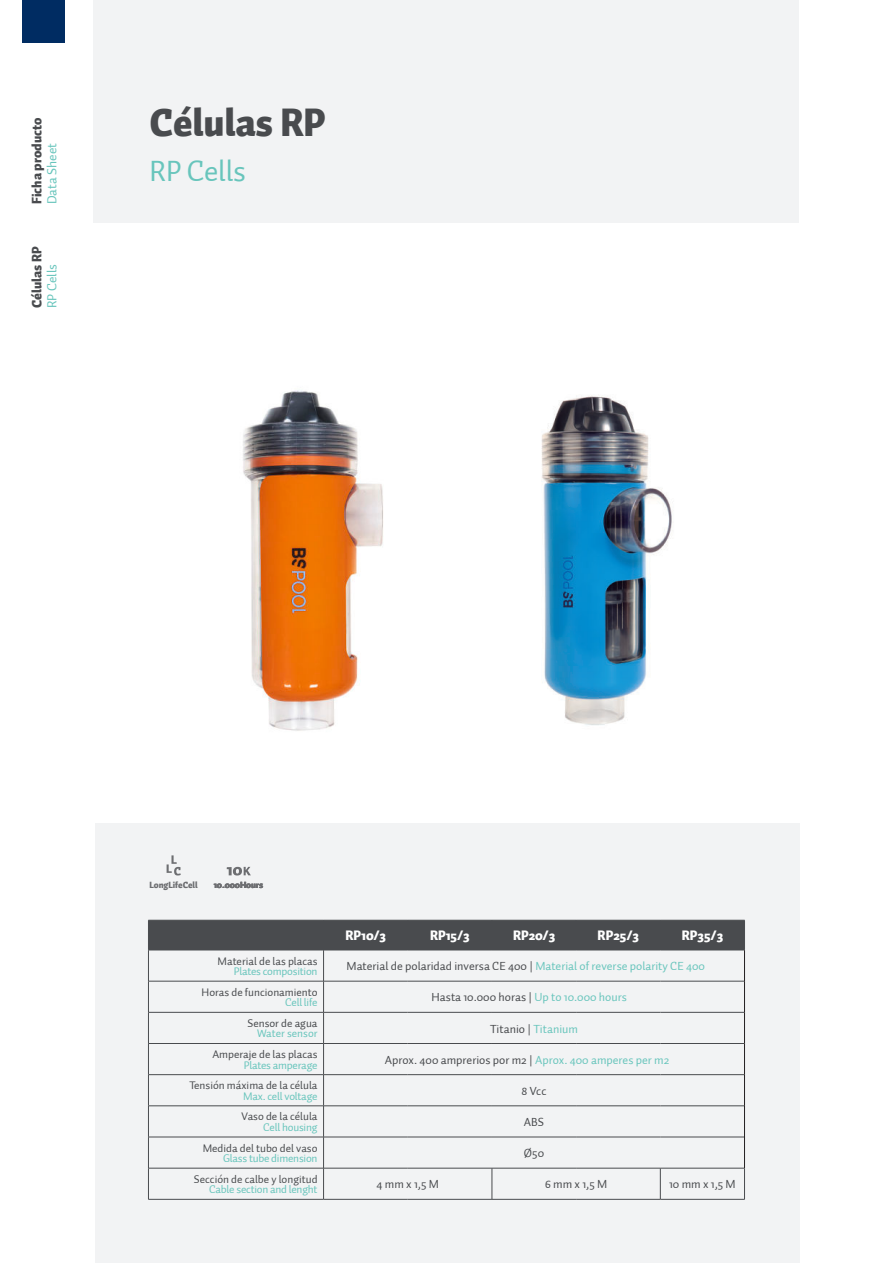
<style>
.page{position:relative;width:893px;height:1263px;background:#fff}
.page>*{position:absolute;margin:0;border:0;box-sizing:border-box;transform-origin:0 0}
.t1{font:900 39px "Auto 1";letter-spacing:-.01em;color:#494b4e}
.t2{font:30px "Auto 1";letter-spacing:-.01em;color:#68c5bc}
.t3{font:900 13.5px "Auto 1";color:#fff}
.t4{font:900 13.5px "Auto 1";color:#494b4e}
.t5{font:13.5px "Auto 1";color:#68c5bc}
.t6{font:12px "Auto 1";color:#494b4e}
.t7{font:11.25px "Auto 1";color:#494b4e}
.t8{font:11.25px "Auto 1";letter-spacing:-.02em;color:#68c5bc}
.t9{font:11.25px "Auto 1";color:#68c5bc}
.t10{font:900 9px "Auto 1";letter-spacing:-.01em;color:#6d6e71}
.s1{color:#68c5bc}
</style>
<div class="page">
<div style="left:94px;top:0;width:705px;height:223px;background:#f2f3f4"></div>
<div style="left:23px;top:0;width:42px;height:43px;background:#002c62"></div>
<div style="left:95px;top:824px;width:704px;height:439px;background:#f2f3f4"></div>
<svg style="left:167px;top:855px;width:14px;height:20px"></svg>
<div style="left:149px;top:921px;width:595px;height:29px;background:#494b4e"></div>
<hr style="left:148px;top:920px;width:176px;height:1px;background:#494b4e">
<hr style="left:148px;top:920px;width:1px;height:30px;background:#494b4e">
<hr style="left:324px;top:920px;width:84px;height:1px;background:#494b4e">
<hr style="left:323px;top:920px;width:1px;height:30px;background:#494b4e">
<hr style="left:408px;top:920px;width:84px;height:1px;background:#494b4e">
<hr style="left:407px;top:920px;width:1px;height:30px;background:#494b4e">
<hr style="left:492px;top:920px;width:84px;height:1px;background:#494b4e">
<hr style="left:492px;top:920px;width:1px;height:30px;background:#494b4e">
<hr style="left:576px;top:920px;width:84px;height:1px;background:#494b4e">
<hr style="left:576px;top:920px;width:1px;height:30px;background:#494b4e">
<hr style="left:660px;top:920px;width:85px;height:1px;background:#494b4e">
<hr style="left:660px;top:920px;width:1px;height:30px;background:#494b4e">
<hr style="left:744px;top:920px;width:1px;height:30px;background:#494b4e">
<hr style="left:148px;top:950px;width:176px;height:1px;background:#494b4e">
<hr style="left:148px;top:950px;width:1px;height:31px;background:#494b4e">
<hr style="left:148px;top:981px;width:176px;height:1px;background:#494b4e">
<hr style="left:148px;top:981px;width:1px;height:31px;background:#494b4e">
<hr style="left:148px;top:1012px;width:176px;height:1px;background:#494b4e">
<hr style="left:148px;top:1012px;width:1px;height:31px;background:#494b4e">
<hr style="left:148px;top:1043px;width:176px;height:1px;background:#494b4e">
<hr style="left:148px;top:1044px;width:1px;height:30px;background:#494b4e">
<hr style="left:148px;top:1074px;width:176px;height:1px;background:#494b4e">
<hr style="left:148px;top:1075px;width:1px;height:31px;background:#494b4e">
<hr style="left:148px;top:1105px;width:176px;height:1px;background:#494b4e">
<hr style="left:148px;top:1106px;width:1px;height:31px;background:#494b4e">
<hr style="left:148px;top:1137px;width:176px;height:1px;background:#494b4e">
<hr style="left:148px;top:1137px;width:1px;height:31px;background:#494b4e">
<hr style="left:148px;top:1168px;width:176px;height:1px;background:#494b4e">
<hr style="left:148px;top:1168px;width:1px;height:31px;background:#494b4e">
<hr style="left:323px;top:1168px;width:1px;height:31px;background:#494b4e">
<hr style="left:492px;top:1168px;width:1px;height:31px;background:#494b4e">
<hr style="left:660px;top:1168px;width:1px;height:31px;background:#494b4e">
<hr style="left:744px;top:1168px;width:1px;height:31px;background:#494b4e">
<hr style="left:148px;top:1199px;width:176px;height:1px;background:#494b4e">
<hr style="left:324px;top:1199px;width:84px;height:1px;background:#494b4e">
<hr style="left:408px;top:1199px;width:84px;height:1px;background:#494b4e">
<hr style="left:492px;top:1199px;width:84px;height:1px;background:#494b4e">
<hr style="left:576px;top:1199px;width:84px;height:1px;background:#494b4e">
<hr style="left:660px;top:1199px;width:85px;height:1px;background:#494b4e">
<hr style="left:324px;top:950px;width:84px;height:1px;background:#494b4e">
<hr style="left:323px;top:950px;width:1px;height:31px;background:#494b4e">
<hr style="left:408px;top:950px;width:84px;height:1px;background:#494b4e">
<hr style="left:492px;top:950px;width:84px;height:1px;background:#494b4e">
<hr style="left:576px;top:950px;width:84px;height:1px;background:#494b4e">
<hr style="left:660px;top:950px;width:85px;height:1px;background:#494b4e">
<hr style="left:324px;top:981px;width:84px;height:1px;background:#494b4e">
<hr style="left:323px;top:981px;width:1px;height:31px;background:#494b4e">
<hr style="left:408px;top:981px;width:84px;height:1px;background:#494b4e">
<hr style="left:492px;top:981px;width:84px;height:1px;background:#494b4e">
<hr style="left:576px;top:981px;width:84px;height:1px;background:#494b4e">
<hr style="left:660px;top:981px;width:84px;height:1px;background:#494b4e">
<hr style="left:324px;top:1012px;width:84px;height:1px;background:#494b4e">
<hr style="left:323px;top:1012px;width:1px;height:31px;background:#494b4e">
<hr style="left:408px;top:1012px;width:84px;height:1px;background:#494b4e">
<hr style="left:492px;top:1012px;width:84px;height:1px;background:#494b4e">
<hr style="left:576px;top:1012px;width:84px;height:1px;background:#494b4e">
<hr style="left:660px;top:1012px;width:84px;height:1px;background:#494b4e">
<hr style="left:324px;top:1043px;width:84px;height:1px;background:#494b4e">
<hr style="left:323px;top:1044px;width:1px;height:30px;background:#494b4e">
<hr style="left:408px;top:1043px;width:84px;height:1px;background:#494b4e">
<hr style="left:492px;top:1043px;width:84px;height:1px;background:#494b4e">
<hr style="left:576px;top:1043px;width:84px;height:1px;background:#494b4e">
<hr style="left:660px;top:1043px;width:84px;height:1px;background:#494b4e">
<hr style="left:324px;top:1074px;width:84px;height:1px;background:#494b4e">
<hr style="left:323px;top:1075px;width:1px;height:31px;background:#494b4e">
<hr style="left:408px;top:1074px;width:84px;height:1px;background:#494b4e">
<hr style="left:492px;top:1074px;width:84px;height:1px;background:#494b4e">
<hr style="left:576px;top:1074px;width:84px;height:1px;background:#494b4e">
<hr style="left:660px;top:1074px;width:84px;height:1px;background:#494b4e">
<hr style="left:324px;top:1105px;width:84px;height:1px;background:#494b4e">
<hr style="left:323px;top:1106px;width:1px;height:31px;background:#494b4e">
<hr style="left:408px;top:1105px;width:84px;height:1px;background:#494b4e">
<hr style="left:492px;top:1105px;width:84px;height:1px;background:#494b4e">
<hr style="left:576px;top:1105px;width:84px;height:1px;background:#494b4e">
<hr style="left:660px;top:1105px;width:84px;height:1px;background:#494b4e">
<hr style="left:324px;top:1137px;width:84px;height:1px;background:#494b4e">
<hr style="left:323px;top:1137px;width:1px;height:31px;background:#494b4e">
<hr style="left:408px;top:1137px;width:84px;height:1px;background:#494b4e">
<hr style="left:492px;top:1137px;width:84px;height:1px;background:#494b4e">
<hr style="left:576px;top:1137px;width:84px;height:1px;background:#494b4e">
<hr style="left:660px;top:1137px;width:84px;height:1px;background:#494b4e">
<hr style="left:324px;top:1168px;width:84px;height:1px;background:#494b4e">
<hr style="left:408px;top:1168px;width:84px;height:1px;background:#494b4e">
<hr style="left:492px;top:1168px;width:84px;height:1px;background:#494b4e">
<hr style="left:576px;top:1168px;width:84px;height:1px;background:#494b4e">
<hr style="left:660px;top:1168px;width:85px;height:1px;background:#494b4e">
<hr style="left:744px;top:950px;width:1px;height:31px;background:#231f20">
<hr style="left:744px;top:981px;width:1px;height:31px;background:#231f20">
<hr style="left:744px;top:1012px;width:1px;height:31px;background:#231f20">
<hr style="left:744px;top:1043px;width:1px;height:32px;background:#231f20">
<hr style="left:744px;top:1075px;width:1px;height:31px;background:#231f20">
<hr style="left:744px;top:1106px;width:1px;height:31px;background:#231f20">
<hr style="left:744px;top:1137px;width:1px;height:31px;background:#231f20">
<img style="left:541px;top:395px;width:131px;height:330px">
<svg style="left:227px;top:867px;width:24px;height:8px"></svg>
<img style="left:243px;top:390px;width:140px;height:341px">
<p class="t4" style="left:32px;top:204px;width:88px;rotate:-90deg">Ficha producto</p>
<p class="t5" style="left:44px;top:204px;width:63px;rotate:-90deg">Data Sheet</p>
<p class="t4" style="left:31px;top:308px;width:64px;rotate:-90deg">Células RP</p>
<p class="t5" style="left:46px;top:308px;width:46px;rotate:-90deg">RP Cells</p>
<h1 class="t1" style="left:150px;top:106px;width:178px">Células RP</h1>
<h2 class="t2" style="left:150px;top:158px;width:98px">RP Cells</h2>
<p class="t10" style="left:150px;top:881px;width:50px">LongLifeCell</p>
<p class="t10" style="left:214px;top:881px;width:51px">10.000Hours</p>
<p class="t10" style="left:214px;top:881px;width:51px">10.000Hours</p>
<p class="t3" style="left:345px;top:930px;width:42px">RP10/3</p>
<p class="t3" style="left:430px;top:930px;width:41px">RP15/3</p>
<p class="t3" style="left:513px;top:930px;width:44px">RP20/3</p>
<p class="t3" style="left:598px;top:930px;width:43px">RP25/3</p>
<p class="t3" style="left:682px;top:930px;width:43px">RP35/3</p>
<p class="t7" style="left:218px;top:956px;width:101px">Material de las placas</p>
<p class="t8" style="left:234px;top:966px;width:85px">Plates composition</p>
<p class="t6" style="left:347px;top:961px;width:360px">Material de polaridad inversa CE 400 | <span class="s1">Material of reverse polarity CE 400</span></p>
<p class="t7" style="left:202px;top:987px;width:117px">Horas de funcionamiento</p>
<p class="t8" style="left:285px;top:998px;width:34px">Cell life</p>
<p class="t6" style="left:432px;top:992px;width:197px">Hasta 10.000 horas | <span class="s1">Up to 10.000 hours</span></p>
<p class="t7" style="left:247px;top:1018px;width:72px">Sensor de agua</p>
<p class="t9" style="left:257px;top:1029px;width:62px">Water sensor</p>
<p class="t6" style="left:490px;top:1023px;width:90px">Titanio | <span class="s1">Titanium</span></p>
<p class="t7" style="left:212px;top:1049px;width:107px">Amperaje de las placas</p>
<p class="t8" style="left:244px;top:1060px;width:75px">Plates amperage</p>
<p class="t6" style="left:385px;top:1054px;width:286px">Aprox. 400 amprerios por m2 | <span class="s1">Aprox. 400 amperes per m2</span></p>
<p class="t7" style="left:189px;top:1081px;width:130px">Tensión máxima de la célula</p>
<p class="t8" style="left:243px;top:1091px;width:76px">Max. cell voltage</p>
<p class="t6" style="left:522px;top:1086px;width:26px">8 Vcc</p>
<p class="t7" style="left:242px;top:1112px;width:77px">Vaso de la célula</p>
<p class="t8" style="left:263px;top:1122px;width:56px">Cell housing</p>
<p class="t6" style="left:524px;top:1117px;width:22px">ABS</p>
<p class="t7" style="left:203px;top:1143px;width:116px">Medida del tubo del vaso</p>
<p class="t8" style="left:223px;top:1153px;width:96px">Glass tube dimension</p>
<p class="t6" style="left:524px;top:1148px;width:22px">Ø50</p>
<p class="t7" style="left:194px;top:1174px;width:125px">Sección de calbe y longitud</p>
<p class="t8" style="left:209px;top:1185px;width:110px">Cable section and lenght</p>
<p class="t6" style="left:377px;top:1179px;width:64px">4 mm x 1,5 M</p>
<p class="t6" style="left:545px;top:1179px;width:64px">6 mm x 1,5 M</p>
<p class="t6" style="left:669px;top:1179px;width:68px">10 mm x 1,5 M</p>
</div>
